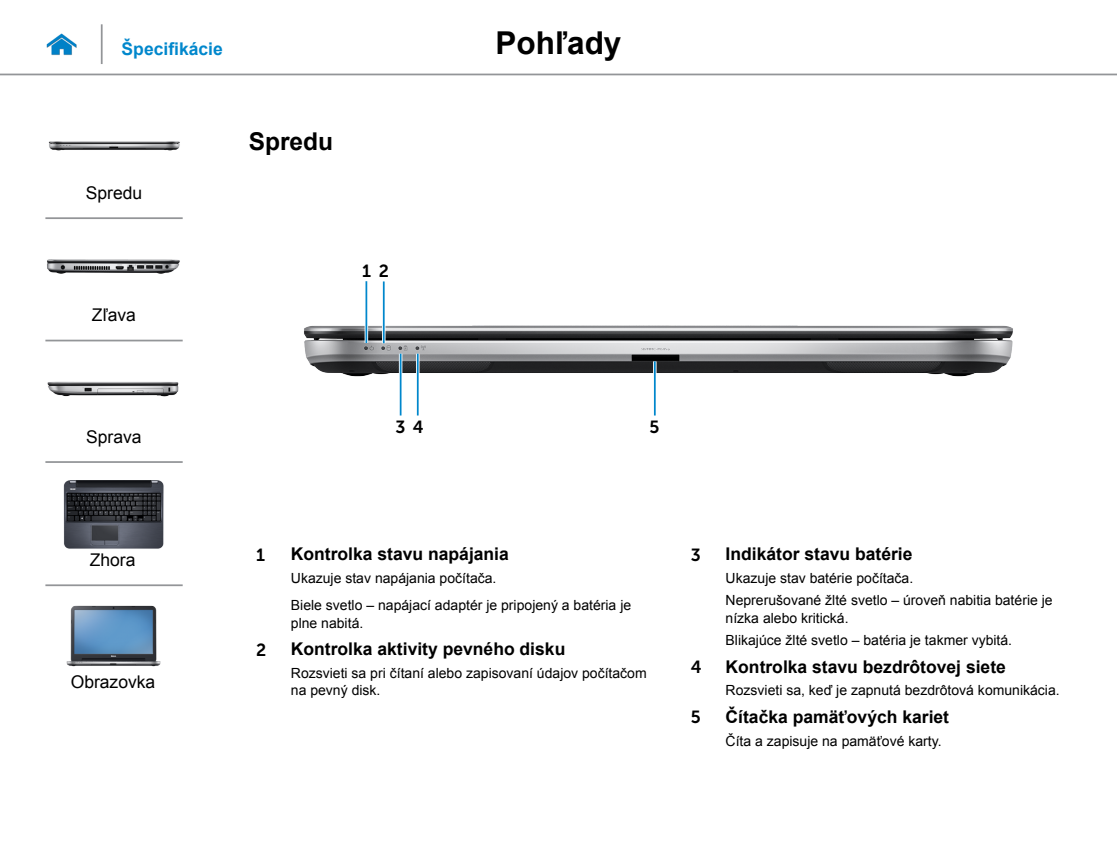
<style>
.page{position:relative;width:1117px;height:844px;background:#fff}
.page>*{position:absolute;margin:0;border:0;box-sizing:border-box;transform-origin:0 0}
.t1{font:700 31.5px "Arial";color:#000}
.Head2{font:700 24.5px "Arial";color:#000}
.Callout_Head{font:700 17.5px "Arial";color:#000}
.t2{font:17.5px "Arial";color:#000}
.Hyperlink{font:700 17.5px "Arial";color:#0087cc}
.Callout_Head-2{font:17.5px "Museo Sans For Dell 700";color:#000}
.Callout-L{font:17.5px "Museo Sans For Dell 700";color:#000}
.Callout_description{font:14px/17.5px "Arial";color:#000}
.Callout_Head-3{font:14px/17.5px "Arial";color:#000}
</style>
<div class="page">
<hr style="left:0;top:74px;width:1116px;height:1px;background:#939598">
<img style="left:46px;top:33px;width:31px;height:23px">
<img style="left:304px;top:325px;width:709px;height:52px">
<svg style="left:364px;top:281px;width:4px;height:62px"></svg>
<hr style="left:365px;top:281px;width:2px;height:62px;background:#0087cc">
<hr style="left:382px;top:281px;width:3px;height:62px;background:#fff">
<hr style="left:383px;top:281px;width:1px;height:62px;background:#0087cc">
<hr style="left:399px;top:353px;width:3px;height:62px;background:#fff">
<hr style="left:399px;top:353px;width:2px;height:62px;background:#0087cc">
<hr style="left:416px;top:353px;width:3px;height:62px;background:#fff">
<hr style="left:417px;top:353px;width:1px;height:62px;background:#0087cc">
<hr style="left:653px;top:361px;width:3px;height:54px;background:#fff">
<hr style="left:653px;top:361px;width:2px;height:54px;background:#0087cc">
<hr style="left:101px;top:24px;width:2px;height:40px;background:#939598">
<img style="left:48px;top:141px;width:132px;height:10px">
<img style="left:47px;top:259px;width:133px;height:15px">
<img style="left:47px;top:381px;width:132px;height:16px">
<img style="left:64px;top:480px;width:100px;height:69px">
<img style="left:66px;top:605px;width:95px;height:62px">
<hr style="left:45px;top:217px;width:138px;height:2px;background:#939598">
<hr style="left:45px;top:339px;width:138px;height:2px;background:#939598">
<hr style="left:45px;top:461px;width:138px;height:2px;background:#939598">
<hr style="left:45px;top:584px;width:138px;height:2px;background:#939598">
<p class="Hyperlink" style="left:122px;top:37px;width:103px">Špecifikácie</p>
<h1 class="t1" style="left:495px;top:22px;width:127px">Pohľady</h1>
<p class="t2" style="left:86px;top:181px;width:58px">Spredu</p>
<p class="t2" style="left:92px;top:303px;width:46px">Zľava</p>
<p class="t2" style="left:86px;top:425px;width:57px">Sprava</p>
<p class="Head2" style="left:249px;top:125px;width:86px">Spredu</p>
<p class="Callout-L" style="left:362px;top:261px;width:28px">1 2</p>
<p class="Callout-L" style="left:395px;top:417px;width:30px">3 4</p>
<p class="Callout-L" style="left:649px;top:417px;width:11px">5</p>
<p class="t2" style="left:90px;top:548px;width:47px">Zhora</p>
<p class="t2" style="left:71px;top:670px;width:86px">Obrazovka</p>
<p class="Callout_Head-2" style="left:256px;top:544px;width:10px">1</p>
<p class="Callout_Head" style="left:291px;top:542px;width:219px">Kontrolka stavu napájania</p>
<p class="Callout_description" style="left:291px;top:569px;width:207px">Ukazuje stav napájania počítača.</p>
<p class="Callout_Head-3" style="left:291px;top:596px;width:342px">Biele svetlo – napájací adaptér je pripojený a batéria je plne nabitá.</p>
<p class="Callout_Head-2" style="left:256px;top:640px;width:12px">2</p>
<p class="Callout_Head" style="left:291px;top:637px;width:276px">Kontrolka aktivity pevného disku</p>
<p class="Callout_description" style="left:291px;top:664px;width:357px">Rozsvieti sa pri čítaní alebo zapisovaní údajov počítačom na pevný disk.</p>
<p class="Callout_Head-2" style="left:690px;top:544px;width:12px">3</p>
<p class="Callout_Head" style="left:725px;top:542px;width:188px">Indikátor stavu batérie</p>
<p class="Callout_description" style="left:725px;top:569px;width:189px">Ukazuje stav batérie počítača.</p>
<p class="Callout_description" style="left:725px;top:591px;width:328px">Neprerušované žlté svetlo – úroveň nabitia batérie je nízka alebo kritická.</p>
<p class="Callout_description" style="left:725px;top:631px;width:288px">Blikajúce žlté svetlo – batéria je takmer vybitá.</p>
<p class="Callout_Head-2" style="left:690px;top:657px;width:12px">4</p>
<p class="Callout_Head" style="left:725px;top:655px;width:282px">Kontrolka stavu bezdrôtovej siete</p>
<p class="Callout_description" style="left:725px;top:681px;width:335px">Rozsvieti sa, keď je zapnutá bezdrôtová komunikácia.</p>
<p class="Callout_Head-2" style="left:690px;top:707px;width:11px">5</p>
<p class="Callout_Head" style="left:725px;top:705px;width:225px">Čítačka pamäťových kariet</p>
<p class="Callout_description" style="left:725px;top:731px;width:217px">Číta a zapisuje na pamäťové karty.</p>
</div>
